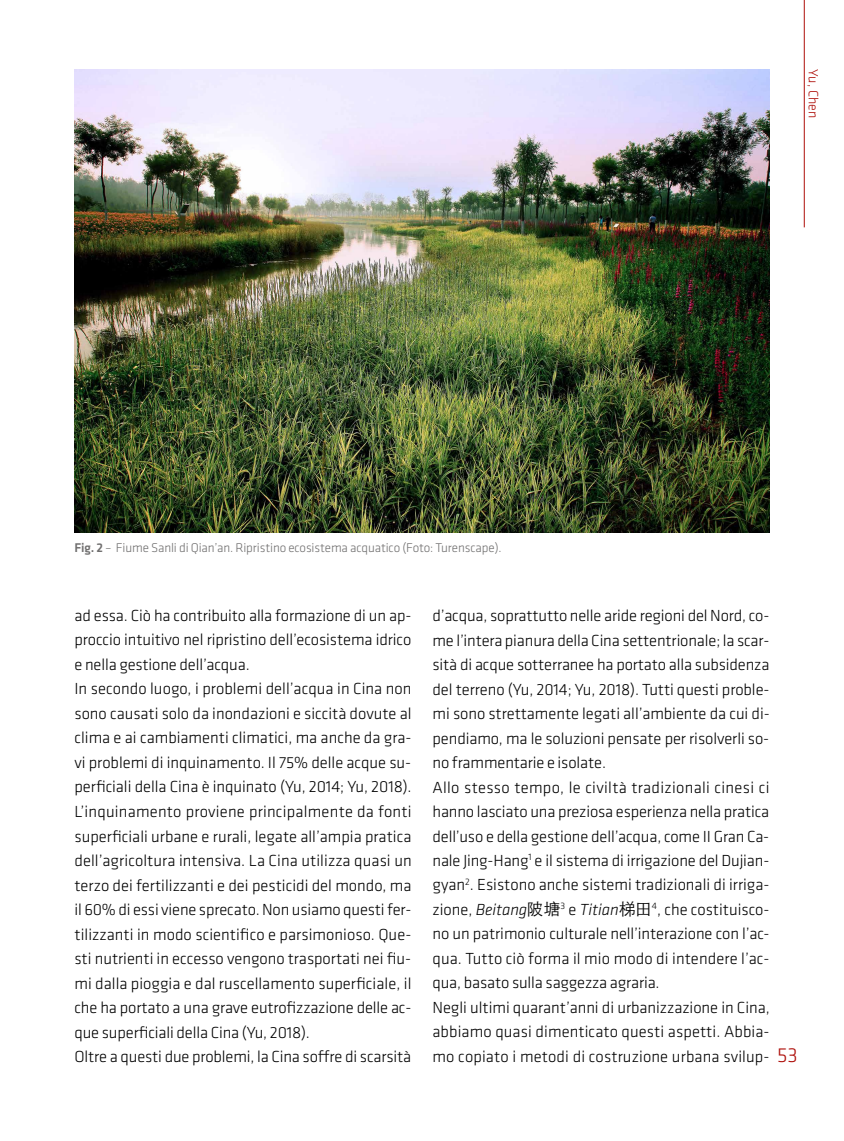
<style>
.page{position:relative;width:844px;height:1141px;background:#fff}
.page>*{position:absolute;margin:0;border:0;box-sizing:border-box;transform-origin:0 0}
.t1{font:300 21px "Klavika";color:#ae0f0a}
.t2{font:300 16.62px/24.5px "Klavika";letter-spacing:-.005em;color:#000}
.t3{font:300 14px "Klavika";color:#ae0f0a}
.t4{font:300 13.12px "Klavika";letter-spacing:-.01em;color:#706f6f}
.s1{font-weight:500}
.s2{font-style:italic}
.s3{font-family:"ST Heiti SC"}
</style>
<div class="page">
<hr style="left:803px;top:0;width:1px;height:227px;background:#ae0f0a">
<img style="left:74px;top:69px;width:695px;height:463px">
<p class="t3" style="left:820px;top:69px;width:50px;rotate:90deg">Yu, Chen</p>
<p class="t4" style="left:74px;top:541px;width:428px"><span class="s1">Fig. 2</span> – Fiume Sanli di Qian’an. Ripristino ecosistema acquatico (Foto: Turenscape).</p>
<p class="t2" style="left:74px;top:603px;width:338px">ad essa. Ciò ha contribuito alla formazione di un ap&shy;proccio intuitivo nel ripristino dell’ecosistema idrico e nella gestione dell’acqua.<br>In secondo luogo, i problemi dell’acqua in Cina non sono causati solo da inondazioni e siccità dovute al clima e ai cambiamenti climatici, ma anche da gra&shy;vi problemi di inquinamento. Il 75% delle acque su&shy;perficiali della Cina è inquinato (Yu, 2014; Yu, 2018).<br>L’inquinamento proviene principalmente da fonti superficiali urbane e rurali, legate all’ampia pratica dell’agricoltura intensiva. La Cina utilizza quasi un terzo dei fertilizzanti e dei pesticidi del mondo, ma il 60% di essi viene sprecato. Non usiamo questi fer&shy;tilizzanti in modo scientifico e parsimonioso. Que&shy;sti nutrienti in eccesso vengono trasportati nei fiu&shy;mi dalla pioggia e dal ruscellamento superficiale, il che ha portato a una grave eutrofizzazione delle ac&shy;que superficiali della Cina (Yu, 2018).<br>Oltre a questi due problemi, la Cina soffre di scarsità</p>
<p class="t2" style="left:432px;top:604px;width:339px">d’acqua, soprattutto nelle aride regioni del Nord, co&shy;me l’intera pianura della Cina settentrionale; la scar&shy;sità di acque sotterranee ha portato alla subsidenza del terreno (Yu, 2014; Yu, 2018). Tutti questi proble&shy;mi sono strettamente legati all’ambiente da cui di&shy;pendiamo, ma le soluzioni pensate per risolverli so&shy;no frammentarie e isolate.<br>Allo stesso tempo, le civiltà tradizionali cinesi ci hanno lasciato una preziosa esperienza nella pratica dell’uso e della gestione dell’acqua, come II Gran Ca&shy;nale Jing-Hang<sup>1</sup> e il sistema di irrigazione del Dujian&shy;gyan<sup>2</sup>. Esistono anche sistemi tradizionali di irriga&shy;zione, <span class="s2">Beitang</span><span class="s3">陂塘</span><sup>3</sup> e <span class="s2">Titian</span><span class="s3">梯田</span><sup>4</sup>, che costituisco&shy;no un patrimonio culturale nell’interazione con l’ac&shy;qua. Tutto ciò forma il mio modo di intendere l’ac&shy;qua, basato sulla saggezza agraria.<br>Negli ultimi quarant’anni di urbanizzazione in Cina, abbiamo quasi dimenticato questi aspetti. Abbia&shy;mo copiato i metodi di costruzione urbana svilup-</p>
<p class="t1" style="left:777px;top:1044px;width:22px">53</p>
</div>
